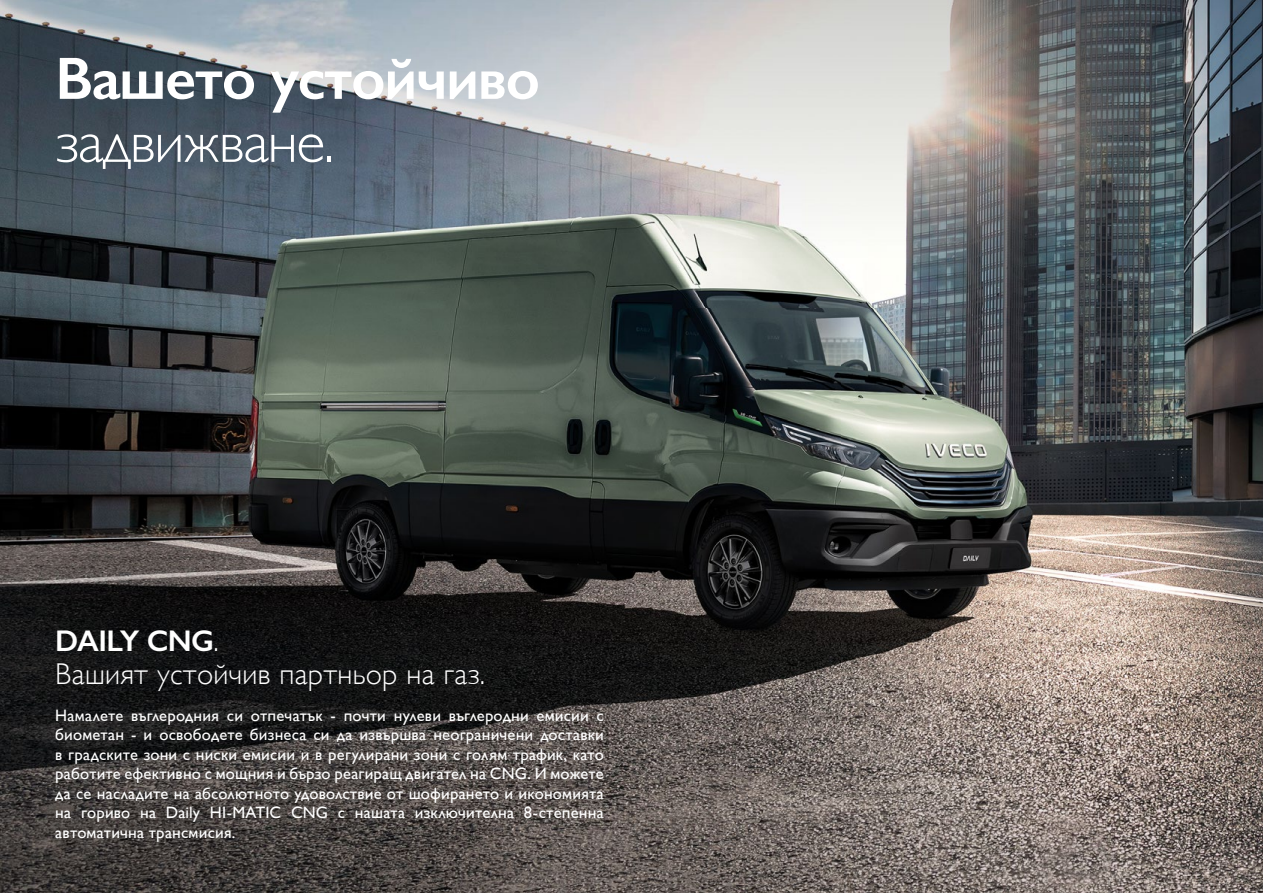
<style>
.page{position:relative;width:1263px;height:893px;background:#fff}
.page>*{position:absolute;margin:0;border:0;box-sizing:border-box;transform-origin:0 0}
.t1{font:600 60px "Gill Sans";letter-spacing:-.02em;color:#fff}
.t2{font:300 60px "Gill Sans";letter-spacing:-.02em;color:#fff}
.t3{font:300 30px/33px "Gill Sans";letter-spacing:.01em;color:#fff}
.t4{font:16.5px/19.5px "Gill Sans";letter-spacing:.015em;color:#fff;text-align:justify}
.s1{font-weight:600}
</style>
<div class="page">
<img style="left:0;top:0;width:1263px;height:893px">
<h1 class="t1" style="left:55px;top:42px;width:486px">Вашето устойчиво</h1>
<h1 class="t2" style="left:55px;top:95px;width:281px">задвижване.</h1>
<h2 class="t3" style="left:55px;top:627px;width:431px"><span class="s1">DAILY CNG</span>.<br>Вашият устойчив партньор на газ.</h2>
<p class="t4" style="left:55px;top:705px;width:550px">Намалете въглеродния си отпечатък - почти нулеви въглеродни емисии с биометан - и освободете бизнеса си да извършва неограничени доставки в градските зони с ниски емисии и в регулирани зони с голям трафик, като работите ефективно с мощния и бързо реагиращ двигател на CNG. И можете да се насладите на абсолютното удоволствие от шофирането и икономията на гориво на Daily HI-MATIC CNG с нашата изключителна 8-степенна автоматична трансмисия.</p>
</div>
